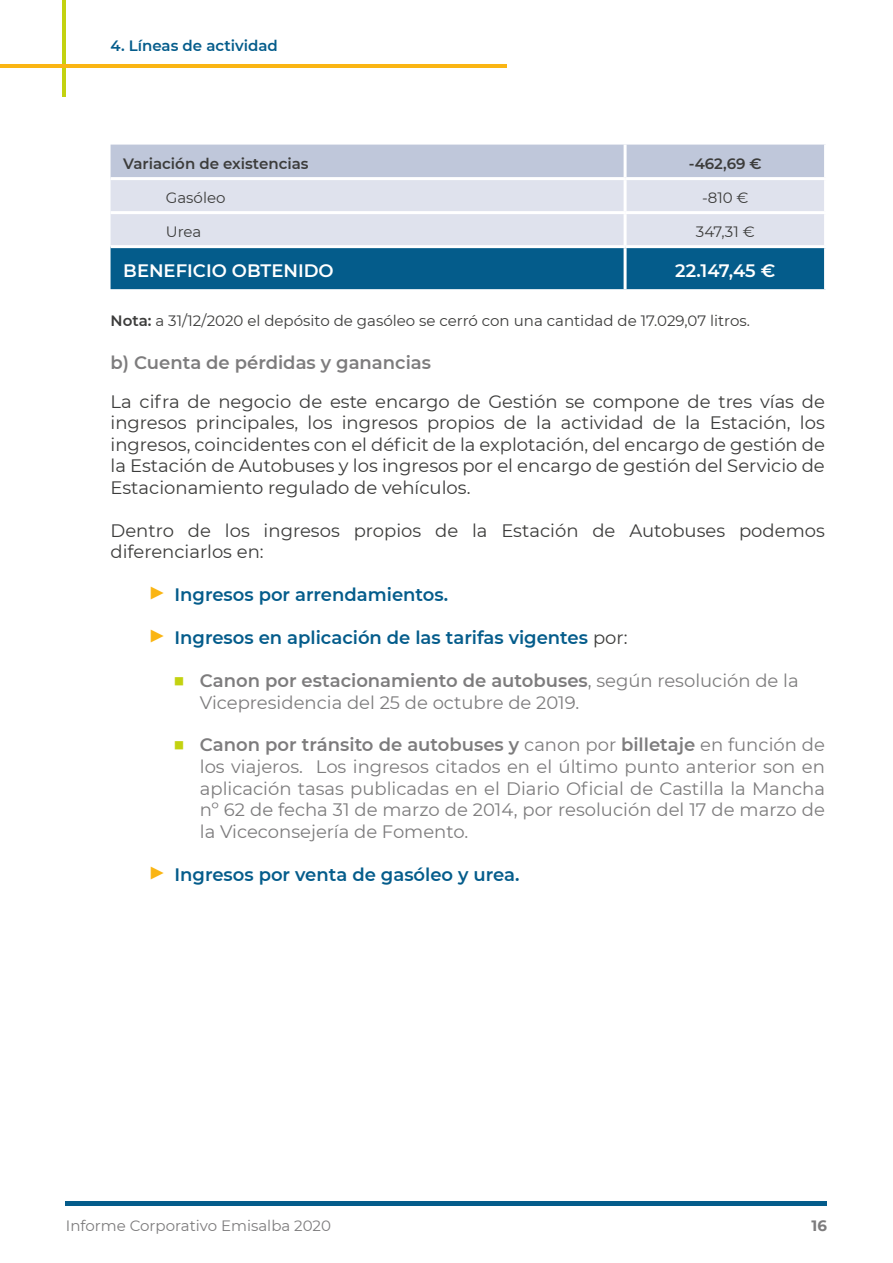
<style>
.page{position:relative;width:893px;height:1263px;background:#fff}
.page>*{position:absolute;margin:0;border:0;box-sizing:border-box;transform-origin:0 0}
.t1{font:18px/21.6px "Montserrat";color:#3c3c3b;text-align:justify}
.t2{font:18px/21.6px "Montserrat";color:#7d7c7d}
.t3{font:600 18px "Montserrat";color:#045c8b}
.t4{font:600 18px "Montserrat";color:#7d7c7d}
.t5{font:600 18px "Montserrat";color:#fff}
.t6{font:15px "Montserrat";color:#3c3c3b}
.t7{font:15px "Montserrat";color:#7d7c7d}
.t8{font:600 15px "Montserrat";color:#3c3c3b}
.t9{font:600 15px "Montserrat";color:#045c8b}
.t10{font:700 15px "Montserrat";color:#7d7c7d}
.s1{font-weight:600}
.s2{font-weight:400;font-size:30px;color:#fab513}
.s3{font-weight:400;color:#3c3c3b}
.s4{font-size:21px;color:#c3d210}
</style>
<div class="page">
<hr style="left:66px;top:1201px;width:761px;height:4px;background:#045c8b">
<hr style="left:63px;top:0;width:3px;height:97px;background:#c3d210">
<hr style="left:0;top:65px;width:507px;height:3px;background:#fab513">
<div style="left:111px;top:145px;width:713px;height:32px;background:#bfc7da"></div>
<div style="left:111px;top:180px;width:713px;height:65px;background:#dfe2ed"></div>
<div style="left:111px;top:248px;width:713px;height:41px;background:#045c8b"></div>
<hr style="left:624px;top:248px;width:3px;height:41px;background:#fff">
<hr style="left:624px;top:145px;width:3px;height:32px;background:#fff">
<hr style="left:624px;top:180px;width:3px;height:31px;background:#fff">
<hr style="left:111px;top:211px;width:514px;height:3px;background:#fff">
<hr style="left:625px;top:211px;width:202px;height:3px;background:#fff">
<hr style="left:624px;top:214px;width:3px;height:31px;background:#fff">
<p class="t9" style="left:111px;top:35px;width:169px">4. Líneas de actividad</p>
<p class="t8" style="left:123px;top:153px;width:187px">Variación de existencias</p>
<p class="t8" style="left:689px;top:153px;width:74px">-462,69 €</p>
<p class="t6" style="left:166px;top:187px;width:61px">Gasóleo</p>
<p class="t6" style="left:702px;top:187px;width:48px">-810 €</p>
<p class="t6" style="left:166px;top:221px;width:37px">Urea</p>
<p class="t6" style="left:696px;top:221px;width:60px">347,31 €</p>
<p class="t5" style="left:123px;top:257px;width:212px">BENEFICIO OBTENIDO</p>
<p class="t5" style="left:675px;top:257px;width:102px">22.147,45 €</p>
<p class="t6" style="left:111px;top:310px;width:641px"><span class="s1">Nota:</span> a 31/12/2020 el depósito de gasóleo se cerró con una cantidad de 17.029,07 litros.</p>
<p class="t4" style="left:111px;top:350px;width:322px">b) Cuenta de pérdidas y ganancias</p>
<p class="t1" style="left:111px;top:390px;width:716px">La cifra de negocio de este encargo de Gestión se compone de tres vías de ingresos principales, los ingresos propios de la actividad de la Estación, los ingresos, coincidentes con el déficit de la explotación, del encargo de gestión de la Estación de Autobuses y los ingresos por el encargo de gestión del Servicio de Estacionamiento regulado de vehículos.</p>
<p class="t1" style="left:111px;top:519px;width:716px">Dentro de los ingresos propios de la Estación de Autobuses podemos diferenciarlos en:</p>
<p class="t3" style="left:147px;top:582px;width:302px"><span class="s2">▶</span> Ingresos por arrendamientos.</p>
<p class="t3" style="left:147px;top:625px;width:482px"><span class="s2">▶</span> Ingresos en aplicación de las tarifas vigentes <span class="s3">por:</span></p>
<p class="t2" style="left:200px;top:669px;width:600px;text-indent:-27px"><span class="s4">■</span> <span class="s1">Canon por estacionamiento de autobuses</span>, según resolución de la<br>Vicepresidencia del 25 de octubre de 2019.</p>
<p class="t2" style="left:200px;top:734px;width:627px;text-align:justify;text-indent:-27px"><span class="s4">■</span> <span class="s1">Canon por tránsito de autobuses y</span> canon por <span class="s1">billetaje</span> en función de los viajeros. Los ingresos citados en el último punto anterior son en aplicación tasas publicadas en el Diario Oficial de Castilla la Mancha nº 62 de fecha 31 de marzo de 2014, por resolución del 17 de marzo de la Viceconsejería de Fomento.</p>
<p class="t3" style="left:147px;top:861px;width:374px"><span class="s2">▶</span> Ingresos por venta de gasóleo y urea.</p>
<p class="t7" style="left:66px;top:1215px;width:267px">Informe Corporativo Emisalba 2020</p>
<p class="t10" style="left:812px;top:1214px;width:17px">16</p>
</div>
